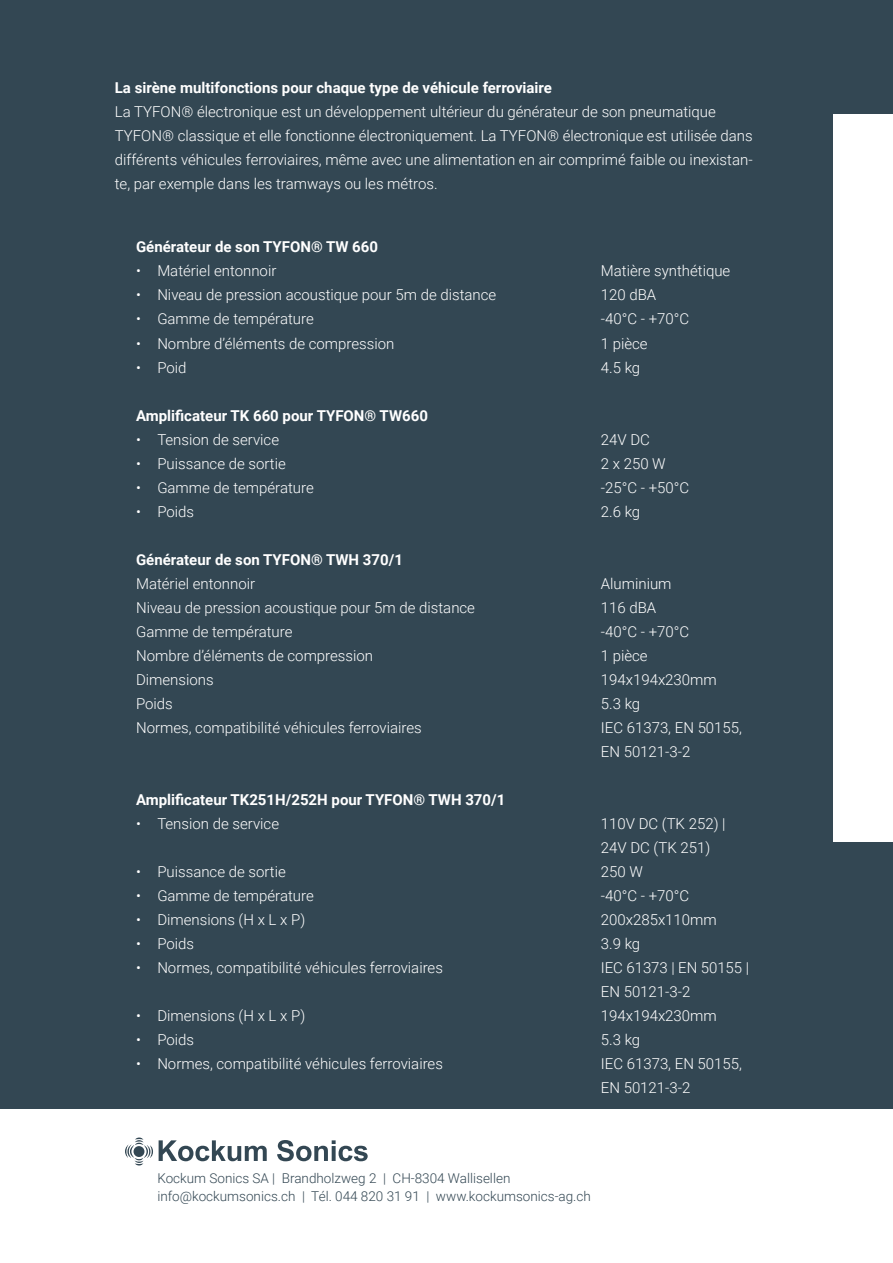
<style>
.page{position:relative;width:893px;height:1263px;background:#334753}
.page>*{position:absolute;margin:0;border:0;box-sizing:border-box;transform-origin:0 0}
.t1{font:300 15px/24px "Roboto";color:#fff}
.t2{font:700 15px "Roboto";color:#fff}
.t3{font:300 13.5px "Roboto";color:#334753}
</style>
<div class="page">
<div style="left:833px;top:115px;width:60px;height:727px;background:#fff"></div>
<div style="left:0;top:1110px;width:893px;height:153px;background:#fff"></div>
<svg style="left:125px;top:1137px;width:28px;height:28px"></svg>
<svg style="left:159px;top:1140px;width:108px;height:21px"></svg>
<svg style="left:277px;top:1140px;width:91px;height:21px"></svg>
<p class="t2" style="left:115px;top:78px;width:439px">La sirène multifonctions pour chaque type de véhicule ferroviaire</p>
<p class="t1" style="left:115px;top:100px;width:639px">La TYFON® électronique est un développement ultérieur du générateur de son pneumatique TYFON® classique et elle fonctionne électroniquement. La TYFON® électronique est utilisée dans différents véhicules ferroviaires, même avec une alimentation en air comprimé faible ou inexistan&shy;te, par exemple dans les tramways ou les métros.</p>
<p class="t2" style="left:136px;top:237px;width:244px">Générateur de son TYFON® TW 660</p>
<p class="t1" style="left:136px;top:259px;width:142px">• Matériel entonnoir</p>
<p class="t1" style="left:601px;top:259px;width:131px">Matière synthétique</p>
<p class="t1" style="left:136px;top:283px;width:362px">• Niveau de pression acoustique pour 5m de distance</p>
<p class="t1" style="left:601px;top:283px;width:57px">120 dBA</p>
<p class="t1" style="left:136px;top:307px;width:179px">• Gamme de température</p>
<p class="t1" style="left:601px;top:307px;width:90px">-40°C - +70°C</p>
<p class="t1" style="left:136px;top:331px;width:260px">• Nombre d’éléments de compression</p>
<p class="t1" style="left:601px;top:331px;width:48px">1 pièce</p>
<p class="t1" style="left:136px;top:355px;width:52px">• Poid</p>
<p class="t1" style="left:601px;top:355px;width:41px">4.5 kg</p>
<p class="t2" style="left:136px;top:405px;width:293px">Amplificateur TK 660 pour TYFON® TW660</p>
<p class="t1" style="left:136px;top:427px;width:145px">• Tension de service</p>
<p class="t1" style="left:601px;top:427px;width:51px">24V DC</p>
<p class="t1" style="left:136px;top:451px;width:151px">• Puissance de sortie</p>
<p class="t1" style="left:601px;top:451px;width:66px">2 x 250 W</p>
<p class="t1" style="left:136px;top:475px;width:179px">• Gamme de température</p>
<p class="t1" style="left:601px;top:475px;width:90px">-25°C - +50°C</p>
<p class="t1" style="left:136px;top:499px;width:60px">• Poids</p>
<p class="t1" style="left:601px;top:499px;width:41px">2.6 kg</p>
<p class="t2" style="left:136px;top:549px;width:268px">Générateur de son TYFON® TWH 370/1</p>
<p class="t1" style="left:136px;top:571px;width:121px">Matériel entonnoir</p>
<p class="t1" style="left:601px;top:571px;width:72px">Aluminium</p>
<p class="t1" style="left:136px;top:595px;width:340px">Niveau de pression acoustique pour 5m de distance</p>
<p class="t1" style="left:601px;top:595px;width:57px">116 dBA</p>
<p class="t1" style="left:136px;top:619px;width:158px">Gamme de température</p>
<p class="t1" style="left:601px;top:619px;width:90px">-40°C - +70°C</p>
<p class="t1" style="left:136px;top:643px;width:239px">Nombre d’éléments de compression</p>
<p class="t1" style="left:601px;top:643px;width:48px">1 pièce</p>
<p class="t1" style="left:136px;top:667px;width:79px">Dimensions</p>
<p class="t1" style="left:601px;top:667px;width:117px">194x194x230mm</p>
<p class="t1" style="left:136px;top:691px;width:38px">Poids</p>
<p class="t1" style="left:601px;top:691px;width:41px">5.3 kg</p>
<p class="t1" style="left:136px;top:715px;width:287px">Normes, compatibilité véhicules ferroviaires</p>
<p class="t1" style="left:601px;top:715px;width:143px">IEC 61373, EN 50155,<br>EN 50121-3-2</p>
<p class="t2" style="left:136px;top:789px;width:371px">Amplificateur TK251H/252H pour TYFON® TWH 370/1</p>
<p class="t1" style="left:136px;top:811px;width:145px">• Tension de service</p>
<p class="t1" style="left:601px;top:811px;width:126px">110V DC (TK 252) |<br>24V DC (TK 251)</p>
<p class="t1" style="left:136px;top:859px;width:151px">• Puissance de sortie</p>
<p class="t1" style="left:601px;top:859px;width:44px">250 W</p>
<p class="t1" style="left:136px;top:883px;width:179px">• Gamme de température</p>
<p class="t1" style="left:601px;top:883px;width:90px">-40°C - +70°C</p>
<p class="t1" style="left:136px;top:907px;width:171px">• Dimensions (H x L x P)</p>
<p class="t1" style="left:601px;top:907px;width:117px">200x285x110mm</p>
<p class="t1" style="left:136px;top:931px;width:60px">• Poids</p>
<p class="t1" style="left:601px;top:931px;width:41px">3.9 kg</p>
<p class="t1" style="left:136px;top:955px;width:308px">• Normes, compatibilité véhicules ferroviaires</p>
<p class="t1" style="left:601px;top:955px;width:150px">IEC 61373 | EN 50155 |<br>EN 50121-3-2</p>
<p class="t1" style="left:136px;top:1003px;width:171px">• Dimensions (H x L x P)</p>
<p class="t1" style="left:601px;top:1003px;width:117px">194x194x230mm</p>
<p class="t1" style="left:136px;top:1027px;width:60px">• Poids</p>
<p class="t1" style="left:601px;top:1027px;width:41px">5.3 kg</p>
<p class="t1" style="left:136px;top:1051px;width:308px">• Normes, compatibilité véhicules ferroviaires</p>
<p class="t1" style="left:601px;top:1051px;width:143px">IEC 61373, EN 50155,<br>EN 50121-3-2</p>
<p class="t3" style="left:157px;top:1168px;width:355px">Kockum Sonics SA | Brandholzweg 2 | CH-8304 Wallisellen</p>
<p class="t3" style="left:157px;top:1186px;width:435px">info@kockumsonics.ch | Tél. 044 820 31 91 | www.kockumsonics-ag.ch</p>
</div>
